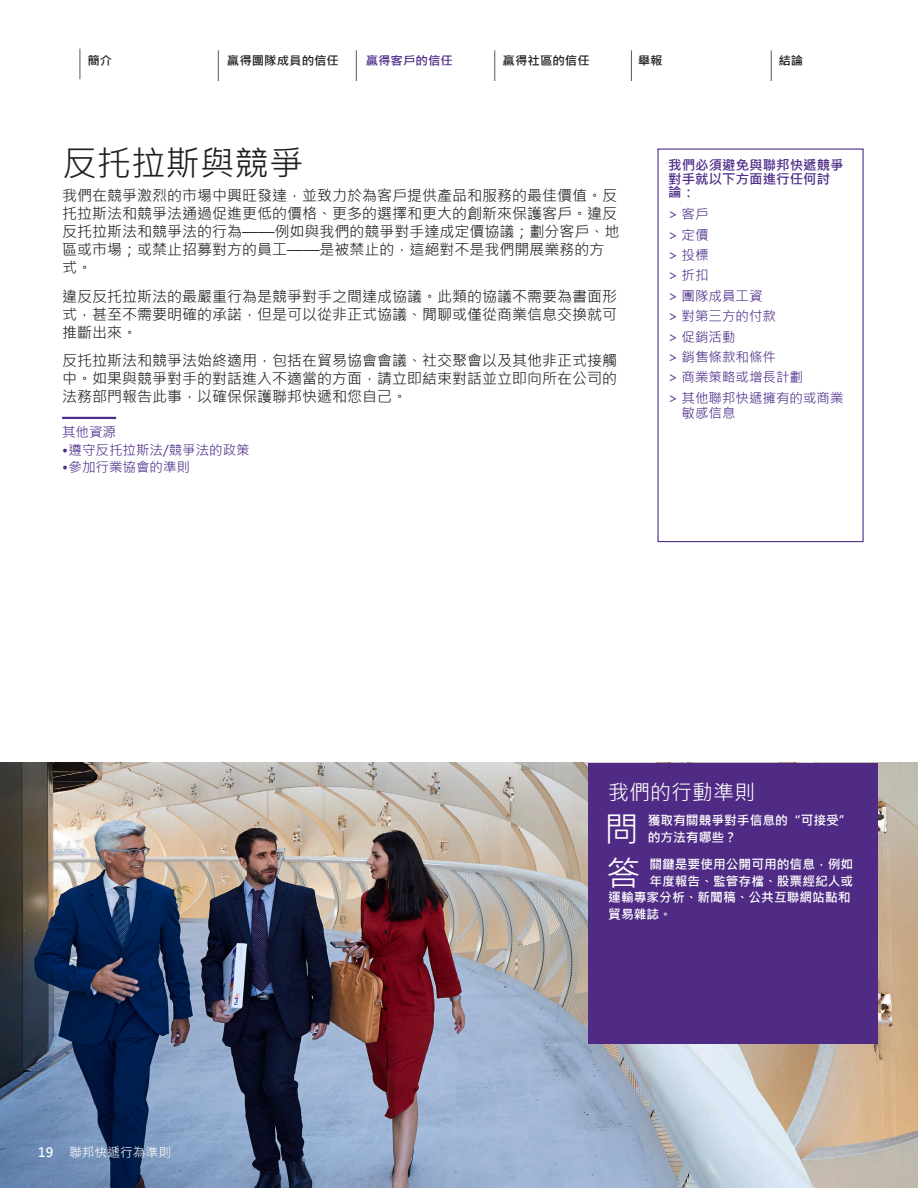
<style>
.page{position:relative;width:918px;height:1188px;background:#fff}
.page>*{position:absolute;margin:0;border:0;box-sizing:border-box;transform-origin:0 0}
.SECTION_TITLE{font:34.5px "Microsoft Jheng Hei";color:#231f20}
.OUR_CODE_COPY{font:34.5px "Microsoft Jheng Hei";color:#fff}
.OUR_CODE_TITLE{font:21px "Microsoft Jheng Hei";color:#fff}
.SECTION_COPY{font:15px/18px "Microsoft Jheng Hei";color:#231f20}
.SECTION_COPY_OR_AFTE{font:15px/18px "Microsoft Jheng Hei";color:#231f20;text-align:justify}
.BOXED_COPY{font:13.5px/15px "Microsoft Jheng Hei";color:#4e2d89}
.BOXED_TITLE{font:700 13.5px/13.5px "Microsoft Jheng Hei";color:#4e2d89}
.OTHER_RESOURCES_COPY{font:13.5px "Microsoft Jheng Hei";color:#4e2d89}
.OTHER_RESOURCES_TITL{font:13.5px "Microsoft Jheng Hei";color:#4e2d89}
.OUR_CODE_COPY-2{font:700 12.75px/16.5px "Microsoft Jheng Hei";color:#fff}
.FOOTER_LEFT{font:12.75px "Microsoft Jheng Hei";color:#fff}
.FOOTER_LEFT-2{font:700 12.75px "Microsoft Jheng Hei";color:#fff}
.NAV_BLACK{font:700 12px "Microsoft Jheng Hei";color:#231f20;scale:1.04 1}
.NAV_PURPLE{font:700 12px "Microsoft Jheng Hei";color:#4e2d89;scale:1.04 1}
</style>
<div class="page">
<img style="left:0;top:763px;width:918px;height:425px">
<hr style="left:62px;top:417px;width:54px;height:2px;background:#4e2d89">
<div style="left:588px;top:763px;width:289px;height:280px;background:#4f2b85"></div>
<hr style="left:218px;top:50px;width:1px;height:31px;background:#57585a">
<hr style="left:356px;top:50px;width:1px;height:31px;background:#57585a">
<hr style="left:495px;top:50px;width:1px;height:31px;background:#57585a">
<hr style="left:631px;top:50px;width:1px;height:31px;background:#57585a">
<hr style="left:771px;top:50px;width:1px;height:31px;background:#57585a">
<hr style="left:80px;top:49px;width:1px;height:30px;background:#57585a">
<p class="NAV_BLACK" style="left:87px;top:53px;width:25px">簡介</p>
<p class="NAV_BLACK" style="left:227px;top:53px;width:109px">贏得團隊成員的信任</p>
<p class="NAV_PURPLE" style="left:366px;top:53px;width:85px">贏得客戶的信任</p>
<p class="NAV_BLACK" style="left:503px;top:53px;width:85px">贏得社區的信任</p>
<p class="NAV_BLACK" style="left:638px;top:53px;width:25px">舉報</p>
<p class="NAV_BLACK" style="left:778px;top:53px;width:25px">結論</p>
<p class="SECTION_TITLE" style="left:62px;top:142px;width:243px">反托拉斯與競爭</p>
<p class="SECTION_COPY" style="left:62px;top:186px;width:559px">我們在競爭激烈的市場中興旺發達，並致力於為客戶提供產品和服務的最佳價值。反托拉斯法和競爭法通過促進更低的價格、更多的選擇和更大的創新來保護客戶。違反反托拉斯法和競爭法的行為——例如與我們的競爭對手達成定價協議；劃分客戶、地區或市場；或禁止招募對方的員工——是被禁止的，這絕對不是我們開展業務的方式。</p>
<p class="SECTION_COPY" style="left:62px;top:287px;width:557px;text-align:justify">違反反托拉斯法的最嚴重行為是競爭對手之間達成協議。此類的協議不需要為書面形式，甚至不需要明確的承諾，但是可以從非正式協議、閒聊或僅從商業信息交換就可推斷出來。</p>
<p class="SECTION_COPY_OR_AFTE" style="left:62px;top:352px;width:557px">反托拉斯法和競爭法始終適用，包括在貿易協會會議、社交聚會以及其他非正式接觸中。如果與競爭對手的對話進入不適當的方面，請立即結束對話並立即向所在公司的法務部門報告此事，以確保保護聯邦快遞和您自己。</p>
<p class="OTHER_RESOURCES_TITL" style="left:62px;top:424px;width:56px">其他資源</p>
<p class="OTHER_RESOURCES_COPY" style="left:62px;top:442px;width:189px">• 遵守反托拉斯法/競爭法的政策</p>
<p class="OTHER_RESOURCES_COPY" style="left:62px;top:458px;width:129px">• 參加行業協會的準則</p>
<p class="BOXED_TITLE" style="left:668px;top:158px;width:177px">我們必須避免與聯邦快遞競爭對手就以下方面進行任何討論：</p>
<p class="BOXED_COPY" style="left:668px;top:207px;width:42px">&gt; 客戶</p>
<p class="BOXED_COPY" style="left:668px;top:227px;width:42px">&gt; 定價</p>
<p class="BOXED_COPY" style="left:668px;top:248px;width:42px">&gt; 投標</p>
<p class="BOXED_COPY" style="left:668px;top:268px;width:42px">&gt; 折扣</p>
<p class="BOXED_COPY" style="left:668px;top:288px;width:96px">&gt; 團隊成員工資</p>
<p class="BOXED_COPY" style="left:668px;top:309px;width:109px">&gt; 對第三方的付款</p>
<p class="BOXED_COPY" style="left:668px;top:329px;width:69px">&gt; 促銷活動</p>
<p class="BOXED_COPY" style="left:668px;top:350px;width:109px">&gt; 銷售條款和條件</p>
<p class="BOXED_COPY" style="left:668px;top:370px;width:136px">&gt; 商業策略或增長計劃</p>
<p class="BOXED_COPY" style="left:682px;top:390px;width:163px;text-indent:-13px">&gt; 其他聯邦快遞擁有的或商業敏感信息</p>
<p class="FOOTER_LEFT-2" style="left:38px;top:1144px;width:17px">19</p>
<p class="FOOTER_LEFT" style="left:69px;top:1144px;width:103px">聯邦快遞行為準則</p>
<p class="OUR_CODE_TITLE" style="left:608px;top:779px;width:148px">我們的行動準則</p>
<p class="OUR_CODE_COPY" style="left:604px;top:807px;width:36px">問</p>
<p class="OUR_CODE_COPY-2" style="left:648px;top:812px;width:205px">獲取有關競爭對手信息的“可接受”的方法有哪些？</p>
<p class="OUR_CODE_COPY" style="left:606px;top:851px;width:36px">答</p>
<p class="OUR_CODE_COPY-2" style="left:649px;top:856px;width:205px">關鍵是要使用公開可用的信息，例如</p>
<p class="OUR_CODE_COPY-2" style="left:649px;top:873px;width:205px">年度報告、監管存檔、股票經紀人或</p>
<p class="OUR_CODE_COPY-2" style="left:608px;top:889px;width:244px">運輸專家分析、新聞稿、公共互聯網站點和</p>
<p class="OUR_CODE_COPY-2" style="left:608px;top:906px;width:65px">貿易雜誌。</p>
</div>
